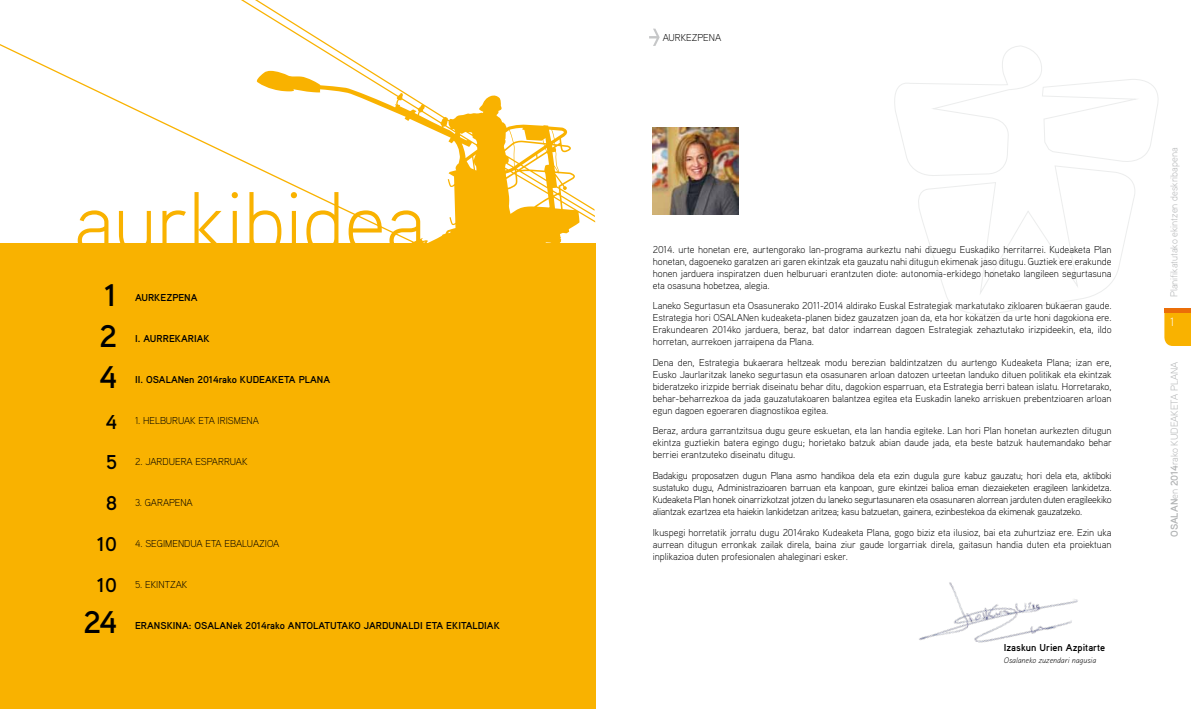
<style>
.page{position:relative;width:1191px;height:709px;background:#fff}
.page>*{position:absolute;margin:0;border:0;box-sizing:border-box;transform-origin:0 0}
.t1{font:300 85.7px "Aaux Pro";color:#f9b200}
.t2{font:700 31.3px/40.8px "Aaux Pro";color:#000;text-align:justify}
.t3{font:700 20px/40.8px "Aaux Pro";color:#000;text-align:center}
.t4{font:300 12px "Aaux Pro";color:#fff}
.t5{font:300 10px/12px "Aaux Pro";color:#000;text-align:justify}
.t6{font:700 10px "Aaux Pro";color:#000}
.t7{font:300 10px "Aaux Pro";color:#b1b3b4}
.t8{font:italic 300 8px "Aaux Pro";color:#000}
.s1{font-weight:700}
</style>
<div class="page">
<svg style="left:918px;top:176px;width:217px;height:139px"></svg>
<svg style="left:894px;top:45px;width:265px;height:131px"></svg>
<svg style="left:649px;top:29px;width:10px;height:17px"></svg>
<svg style="left:0;top:0;width:595px;height:243px"></svg>
<div style="left:0;top:243px;width:595px;height:466px;background:#f9b200"></div>
<img style="left:919px;top:582px;width:159px;height:61px">
<img style="left:652px;top:128px;width:86px;height:86px">
<svg style="left:1164px;top:313px;width:27px;height:33px"></svg>
<hr style="left:1164px;top:309px;width:27px;height:4px;background:#eb6e08">
<h1 class="t1" style="left:74px;top:168px;width:353px">aurkibidea</h1>
<h2 class="t2" style="left:99px;top:274px;width:19px">1<br>2<br>4</h2>
<h3 class="t3" style="left:97px;top:400px;width:22px">4<br>5<br>8<br>10<br>10</h3>
<h2 class="t2" style="left:84px;top:600px;width:35px">24</h2>
<p class="t6" style="left:135px;top:291px;width:57px">Aurkezpena</p>
<p class="t6" style="left:135px;top:332px;width:29px">I. AURREK</p>
<p class="t6" style="left:181px;top:332px;width:29px">ARIAK</p>
<p class="t6" style="left:135px;top:373px;width:197px">II. OSALANen 2014rako KUDEAKETA PLANA</p>
<p class="t5" style="left:135px;top:414px;width:125px">1. HELBURUAK ETA IRISMENA</p>
<p class="t5" style="left:135px;top:455px;width:114px">2. JARDUERA ESPARRUAK</p>
<p class="t5" style="left:135px;top:496px;width:59px">3. GARAPENA</p>
<p class="t5" style="left:135px;top:537px;width:146px">4. SEGIMENDUA ETA EBALUAZIOA</p>
<p class="t5" style="left:135px;top:578px;width:54px">5. EKINTZAK</p>
<p class="t6" style="left:135px;top:619px;width:365px">ERANSKINA: OSALANek 2014rako ANTOLATUTAKO JARDUNALDI ETA EKITALDIAK</p>
<p class="t5" style="left:663px;top:31px;width:42px">Aurkezpena</p>
<p class="t5" style="left:652px;top:243px;width:460px">2014. urte honetan ere, aurtengorako lan-programa aurkeztu nahi dizuegu Euskadiko herritarrei. Kudeaketa Plan honetan, dagoeneko garatzen ari garen ekintzak eta gauzatu nahi ditugun ekimenak jaso ditugu. Guztiek ere erakunde honen jarduera inspiratzen duen helburuari erantzuten diote: autonomia-erkidego honetako langileen segurtasuna eta osasuna hobetzea, alegia.</p>
<p class="t5" style="left:652px;top:299px;width:460px">Laneko Segurtasun eta Osasunerako 2011-2014 aldirako Euskal Estrategiak markatutako zikloaren bukaeran gaude.<br>Estrategia hori OSALANen kudeaketa-planen bidez gauzatzen joan da, eta hor kokatzen da urte honi dagokiona ere.<br>Erakundearen 2014ko jarduera, beraz, bat dator indarrean dagoen Estrategiak zehaztutako irizpideekin, eta, ildo horretan, aurrekoen jarraipena da Plana.</p>
<p class="t5" style="left:652px;top:356px;width:460px">Dena den, Estrategia bukaerara heltzeak modu berezian baldintzatzen du aurtengo Kudeaketa Plana; izan ere, Eusko Jaurlaritzak laneko segurtasun eta osasunaren arloan datozen urteetan landuko dituen politikak eta ekintzak bideratzeko irizpide berriak diseinatu behar ditu, dagokion esparruan, eta Estrategia berri batean islatu. Horretarako, behar-beharrezkoa da jada gauzatutakoaren balantzea egitea eta Euskadin laneko arriskuen prebentzioaren arloan egun dagoen egoeraren diagnostikoa egitea.</p>
<p class="t5" style="left:652px;top:424px;width:460px">Beraz, ardura garrantzitsua dugu geure eskuetan, eta lan handia egiteke. Lan hori Plan honetan aurkezten ditugun ekintza guztiekin batera egingo dugu; horietako batzuk abian daude jada, eta beste batzuk hautemandako behar berriei erantzuteko diseinatu ditugu.</p>
<p class="t5" style="left:652px;top:469px;width:460px">Badakigu proposatzen dugun Plana asmo handikoa dela eta ezin dugula gure kabuz gauzatu; hori dela eta, aktiboki sustatuko dugu, Administrazioaren barruan eta kanpoan, gure ekintzei balioa eman diezaieketen eragileen lankidetza.<br>Kudeaketa Plan honek oinarrizkotzat jotzen du laneko segurtasunaren eta osasunaren alorrean jarduten duten eragileekiko aliantzak ezartzea eta haiekin lankidetzan aritzea; kasu batzuetan, gainera, ezinbestekoa da ekimenak gauzatzeko.</p>
<p class="t5" style="left:652px;top:525px;width:460px">Ikuspegi horretatik jorratu dugu 2014rako Kudeaketa Plana, gogo biziz eta ilusioz, bai eta zuhurtziaz ere. Ezin uka aurrean ditugun erronkak zailak direla, baina ziur gaude lorgarriak direla, gaitasun handia duten eta proiektuan inplikazioa duten profesionalen ahaleginari esker.</p>
<p class="t6" style="left:1004px;top:640px;width:103px">Izaskun Urien Azpitarte</p>
<p class="t8" style="left:1004px;top:655px;width:94px">Osalaneko zuzendari nagusia</p>
<p class="t7" style="left:1167px;top:297px;width:151px;rotate:-90deg">Planifikatutako ekintzen deskribapena</p>
<p class="t4" style="left:1170px;top:314px;width:6px">1</p>
<p class="t7" style="left:1168px;top:537px;width:177px;rotate:-90deg"><span class="s1">OSALAN</span>en <span class="s1">2014</span>rako KUDEAKETA PLANA</p>
</div>
